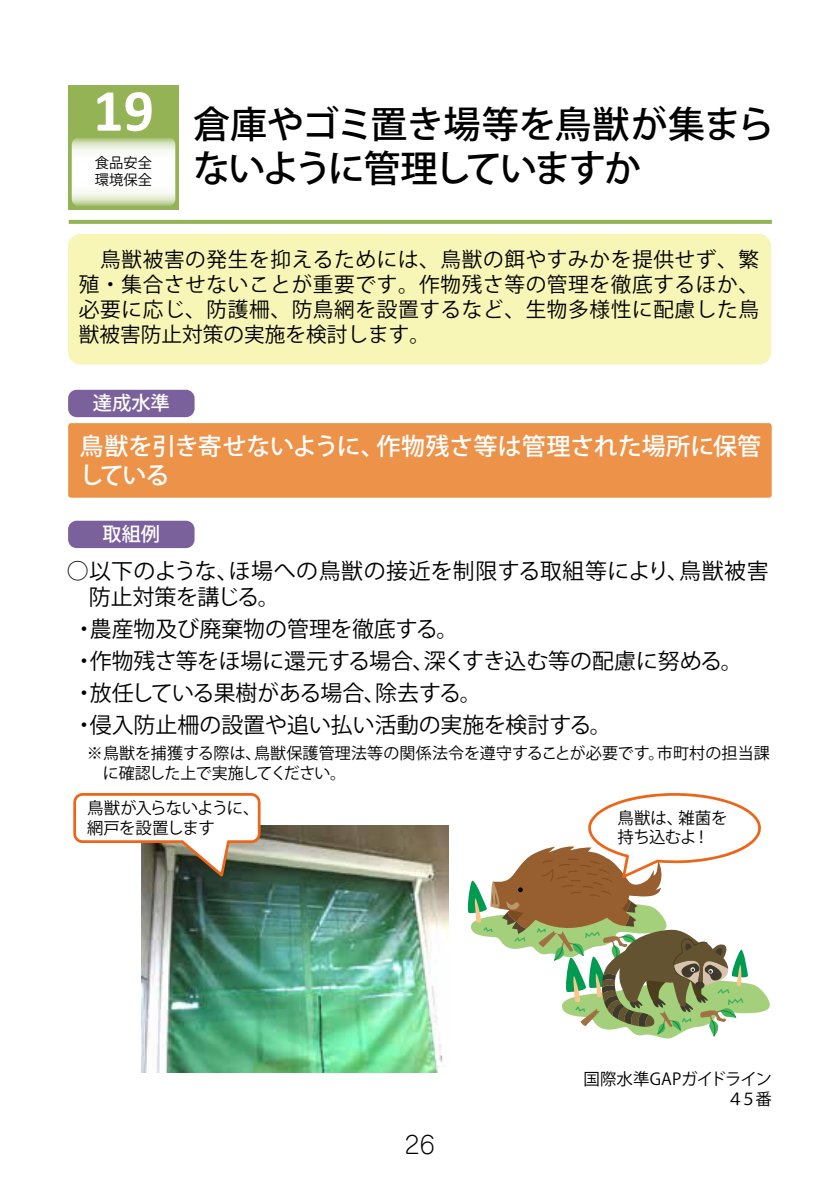
<style>
.page{position:relative;width:840px;height:1191px;background:#fff}
.page>*{position:absolute;margin:0;border:0;box-sizing:border-box;transform-origin:0 0}
.t1{font:700 60px "Calibri";color:#fff}
.t2{font:500 37px/44px "Koz Go Pro";letter-spacing:-.05em;color:#000}
.t3{font:500 24px/28.8px "Koz Go Pro";letter-spacing:-.005em;color:#fff}
.t4{font:300 24px "Jun 101 Pro";color:#000}
.t5{font:22px/32px "Koz Go Pro";color:#000}
.t6{font:20.6px/24.8px "Koz Go Pro";letter-spacing:.03em;color:#000;text-align:justify}
.t7{font:500 19.2px "Koz Go Pro";color:#fff}
.t8{font:16.4px/19.8px "Koz Go Pro";letter-spacing:-.035em;color:#000}
.t9{font:16px/20px "Koz Go Pro";letter-spacing:.01em;color:#000}
.t10{font:14.2px/17.2px "Koz Go Pro";letter-spacing:.005em;color:#000}
</style>
<div class="page">
<div style="left:68px;top:423px;width:703px;height:75px;background:#ed9249;border-radius:3px"></div>
<div style="left:68px;top:234px;width:702px;height:130px;background:#f8f6b7;border-radius:12px"></div>
<div style="left:68px;top:521px;width:126px;height:27px;background:#7b619b;border-radius:9px"></div>
<div style="left:68px;top:390px;width:126px;height:27px;background:#7b619b;border-radius:9px"></div>
<img style="left:142px;top:825px;width:306px;height:247px">
<svg style="left:73px;top:793px;width:187px;height:83px"></svg>
<svg style="left:467px;top:793px;width:303px;height:246px"></svg>
<div style="left:68px;top:85px;width:111px;height:125px;background:#94b355"></div>
<svg style="left:72px;top:138px;width:103px;height:68px;background:#eef3e5"></svg>
<svg style="left:69px;top:220px;width:702px;height:4px;background:#97b55a"></svg>
<h1 class="t1" style="left:93px;top:68px;width:62px">19</h1>
<p class="t10" style="left:95px;top:154px;width:59px">食品安全環境保全</p>
<h2 class="t2" style="left:193px;top:104px;width:582px">倉庫やゴミ置き場等を鳥獣が集まらないように管理していますか</h2>
<p class="t6" style="left:79px;top:248px;width:681px">　鳥獣被害の発生を抑えるためには、鳥獣の餌やすみかを提供せず、繁殖・集合させないことが重要です。作物残さ等の管理を徹底するほか、必要に応じ、防護柵、防鳥網を設置するなど、生物多様性に配慮した鳥獣被害防止対策の実施を検討します。</p>
<p class="t7" style="left:93px;top:391px;width:78px">達成水準</p>
<p class="t3" style="left:80px;top:433px;width:682px">鳥獣を引き寄せないように、作物残さ等は管理された場所に保管している</p>
<p class="t7" style="left:102px;top:522px;width:59px">取組例</p>
<p class="t5" style="left:89px;top:558px;width:681px;line-height:26.2px;text-indent:-22px">○以下のような、ほ場への鳥獣の接近を制限する取組等により、鳥獣被害防止対策を講じる。</p>
<p class="t5" style="left:73px;top:614px;width:670px">・農産物及び廃棄物の管理を徹底する。<br>・作物残さ等をほ場に還元する場合、深くすき込む等の配慮に努める。・放任している果樹がある場合、除去する。<br>・侵入防止柵の設置や追い払い活動の実施を検討する。</p>
<p class="t9" style="left:103px;top:744px;width:668px;text-indent:-16px">※鳥獣を捕獲する際は、鳥獣保護管理法等の関係法令を遵守することが必要です。市町村の担当課に確認した上で実施してください。</p>
<p class="t8" style="left:87px;top:798px;width:174px">鳥獣が入らないように、網戸を設置します</p>
<p class="t8" style="left:617px;top:808px;width:111px">鳥獣は、雑菌を持ち込むよ！</p>
<p class="t4" style="left:404px;top:1125px;width:32px">26</p>
<p class="t8" style="left:583px;top:1069px;width:190px;text-align:right">国際水準GAPガイドライン<br>４５番</p>
</div>
